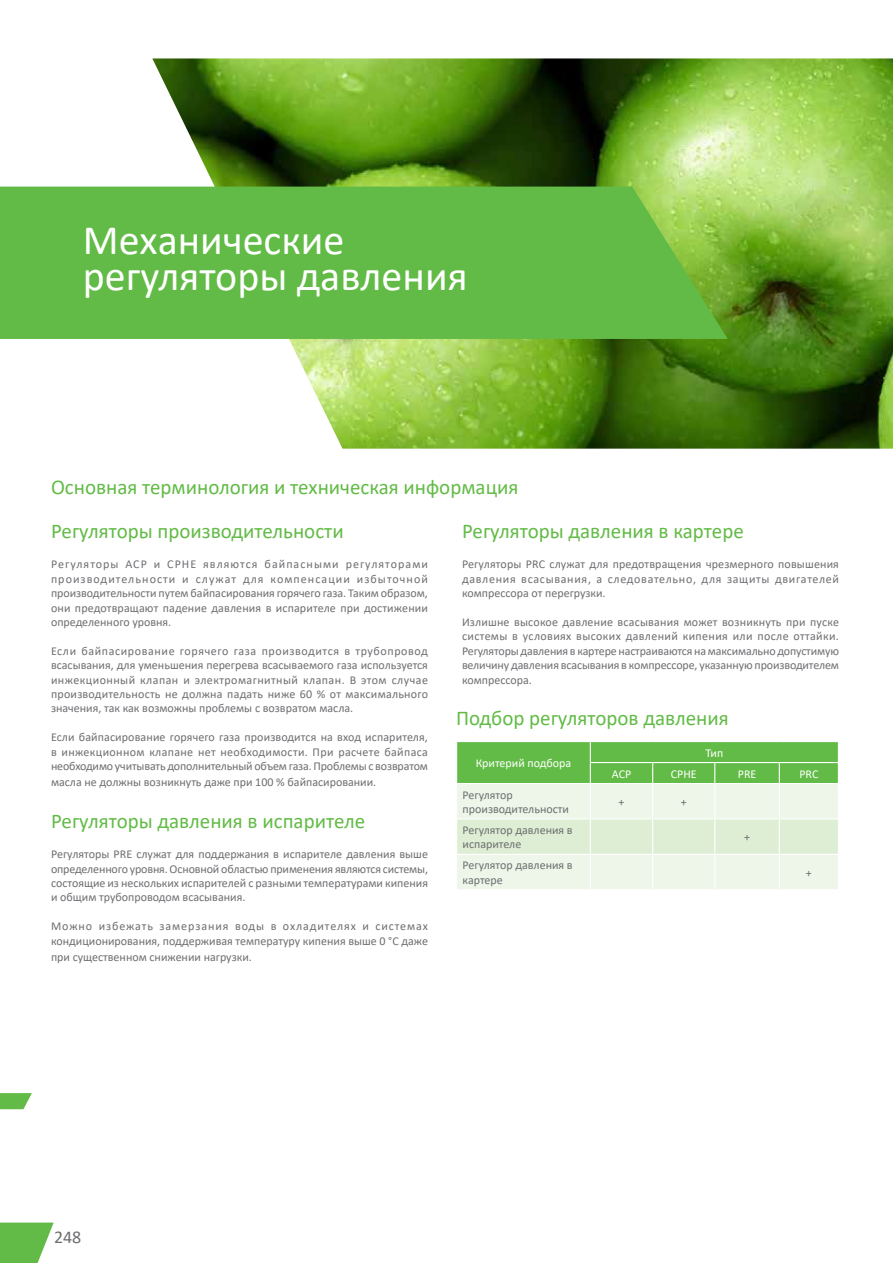
<style>
.page{position:relative;width:893px;height:1263px;background:#fff}
.page>*{position:absolute;margin:0;border:0;box-sizing:border-box;transform-origin:0 0}
.t1{font:42px/36px "Calibri";color:#fff}
.t2{font:21px "Calibri";color:#62bb46}
.t3{font:18px "Calibri";color:#6d6e71}
.t4{font:12px/14.4px "Calibri";color:#6d6e71;text-align:justify}
.t5{font:12px "Calibri";color:#fff}
</style>
<div class="page">
<svg style="left:0;top:1222px;width:54px;height:41px;background:#7cc664"></svg>
<img style="left:152px;top:58px;width:741px;height:391px">
<div style="left:0;top:187px;width:728px;height:152px;background:#62bb46"></div>
<svg style="left:456px;top:741px;width:382px;height:148px;background:#c5e4b9"></svg>
<svg style="left:0;top:1093px;width:32px;height:16px"></svg>
<h1 class="t1" style="left:83px;top:221px;width:386px">Механические регуляторы давления</h1>
<h2 class="t2" style="left:51px;top:473px;width:469px">Основная терминология и техническая информация</h2>
<h2 class="t2" style="left:51px;top:516px;width:294px">Регуляторы производительности</h2>
<p class="t4" style="left:51px;top:557px;width:378px">Регуляторы АСР и СРНЕ являются байпасными регуляторами производительности и служат для компенсации избыточной производительности путем байпасирования горячего газа. Таким образом, они предотвращают падение давления в испарителе при достижении определенного уровня.</p>
<p class="t4" style="left:51px;top:643px;width:378px">Если байпасирование горячего газа производится в трубопровод всасывания, для уменьшения перегрева всасываемого газа используется инжекционный клапан и электромагнитный клапан. В этом случае производительность не должна падать ниже 60 % от максимального значения, так как возможны проблемы с возвратом масла.</p>
<p class="t4" style="left:51px;top:730px;width:378px">Если байпасирование горячего газа производится на вход испарителя, в инжекционном клапане нет необходимости. При расчете байпаса необходимо учитывать дополнительный объем газа. Проблемы с возвратом</p>
<p class="t4" style="left:51px;top:775px;width:327px">масла не должны возникнуть даже при 100 % байпасировании.</p>
<h2 class="t2" style="left:51px;top:806px;width:316px">Регуляторы давления в испарителе</h2>
<p class="t4" style="left:51px;top:847px;width:378px">Регуляторы PRE служат для поддержания в испарителе давления выше определенного уровня. Основной областью применения являются системы, состоящие из нескольких испарителей с разными температурами кипения и общим трубопроводом всасывания.</p>
<p class="t4" style="left:51px;top:919px;width:378px">Можно избежать замерзания воды в охладителях и системах кондиционирования, поддерживая температуру кипения выше 0 °С даже</p>
<p class="t4" style="left:51px;top:949px;width:202px">при существенном снижении нагрузки.</p>
<h2 class="t2" style="left:462px;top:516px;width:283px">Регуляторы давления в картере</h2>
<p class="t4" style="left:462px;top:557px;width:378px">Регуляторы PRC служат для предотвращения чрезмерного повышения давления всасывания, а следовательно, для защиты двигателей компрессора от перегрузки.</p>
<p class="t4" style="left:462px;top:614px;width:378px">Излишне высокое давление всасывания может возникнуть при пуске системы в условиях высоких давлений кипения или после оттайки.<br>Регуляторы давления в картере настраиваются на максимально допустимую величину давления всасывания в компрессоре, указанную производителем компрессора.</p>
<h2 class="t2" style="left:456px;top:703px;width:274px">Подбор регуляторов давления</h2>
<p class="t5" style="left:476px;top:755px;width:97px">Критерий подбора</p>
<p class="t5" style="left:705px;top:744px;width:19px">Тип</p>
<p class="t5" style="left:612px;top:765px;width:21px">ACP</p>
<p class="t5" style="left:671px;top:765px;width:27px">CPHE</p>
<p class="t5" style="left:738px;top:765px;width:20px">PRE</p>
<p class="t5" style="left:799px;top:765px;width:21px">PRC</p>
<p class="t4" style="left:463px;top:787px;width:108px">Регулятор производительности</p>
<p class="t4" style="left:618px;top:794px;width:7px">+</p>
<p class="t4" style="left:681px;top:794px;width:7px">+</p>
<p class="t4" style="left:463px;top:822px;width:112px">Регулятор давления в испарителе</p>
<p class="t4" style="left:744px;top:830px;width:7px">+</p>
<p class="t4" style="left:463px;top:858px;width:112px">Регулятор давления в картере</p>
<p class="t4" style="left:806px;top:865px;width:7px">+</p>
<h3 class="t3" style="left:54px;top:1224px;width:29px">248</h3>
</div>
